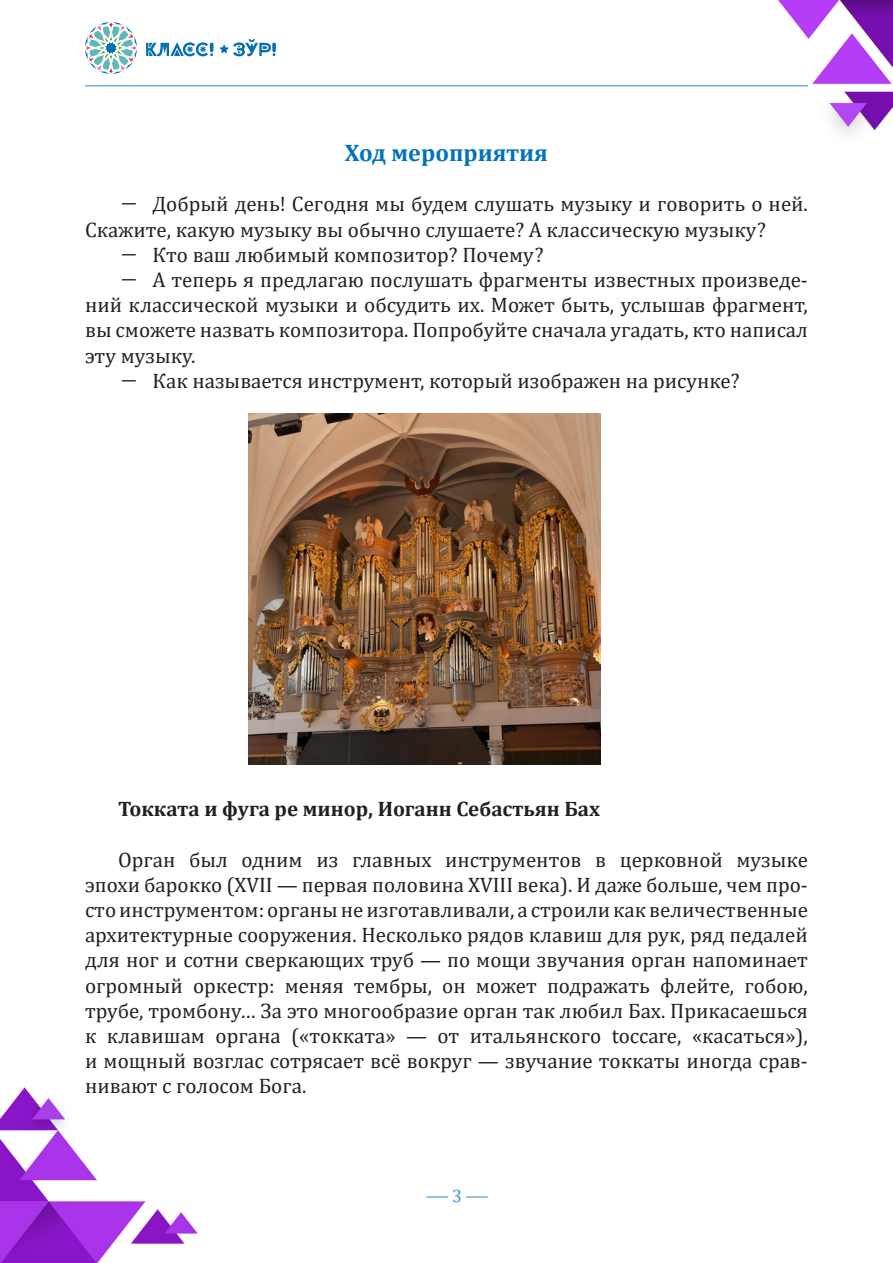
<style>
.page{position:relative;width:893px;height:1263px;background:#fff}
.page>*{position:absolute;margin:0;border:0;box-sizing:border-box;transform-origin:0 0}
.t1{font:700 24px "Cambria";color:#0073bc}
.t2{font:21px/25.2px "Cambria";color:#231f20;text-align:justify}
.t3{font:700 21px "Cambria";color:#231f20}
.t4{font:18px "Cambria";color:#4393cf}
</style>
<div class="page">
<img style="left:0;top:1087px;width:198px;height:176px">
<img style="left:771px;top:0;width:122px;height:133px">
<svg style="left:146px;top:39px;width:130px;height:17px"></svg>
<svg style="left:85px;top:22px;width:52px;height:52px"></svg>
<hr style="left:85px;top:85px;width:723px;height:1px;background:#4393cf">
<svg style="left:426px;top:1196px;width:22px;height:1px"></svg>
<svg style="left:466px;top:1196px;width:22px;height:1px"></svg>
<img style="left:248px;top:413px;width:352px;height:351px">
<p class="t1" style="left:345px;top:136px;width:205px">Ход мероприятия</p>
<p class="t2" style="left:153px;top:192px;width:657px">Добрый день! Сегодня мы будем слушать музыку и говорить о ней.</p>
<p class="t2" style="left:85px;top:217px;width:683px">Скажите, какую музыку вы обычно слушаете? А классическую музыку?</p>
<p class="t2" style="left:153px;top:242px;width:392px">Кто ваш любимый композитор? Почему?</p>
<p class="t2" style="left:153px;top:267px;width:657px">А теперь я предлагаю послушать фрагменты известных произведе-</p>
<p class="t2" style="left:85px;top:292px;width:724px">ний классической музыки и обсудить их. Может быть, услышав фрагмент,</p>
<p class="t2" style="left:85px;top:318px;width:724px">вы сможете назвать композитора. Попробуйте сначала угадать, кто написал</p>
<p class="t2" style="left:85px;top:343px;width:112px">эту музыку.</p>
<p class="t2" style="left:153px;top:368px;width:589px">Как называется инструмент, который изображен на рисунке?</p>
<p class="t3" style="left:118px;top:794px;width:484px">Токката и фуга ре минор, Иоганн Себастьян Бах</p>
<p class="t2" style="left:85px;top:847px;width:724px;text-indent:33px">Орган был одним из главных инструментов в церковной музыке эпохи барокко (XVII — первая половина XVIII века). И даже больше, чем про&shy;сто инструментом: органы не изготавливали, а строили как величественные архитектурные сооружения. Несколько рядов клавиш для рук, ряд педалей для ног и сотни сверкающих труб — по мощи звучания орган напоминает огромный оркестр: меняя тембры, он может подражать флейте, гобою, трубе, тромбону… За это многообразие орган так любил Бах. Прикасаешься к клавишам органа («токката» — от итальянского toccare, «касаться»), и мощный возглас сотрясает всё вокруг — звучание токкаты иногда срав&shy;нивают с голосом Бога.</p>
<p class="t4" style="left:452px;top:1185px;width:11px">3</p>
</div>
